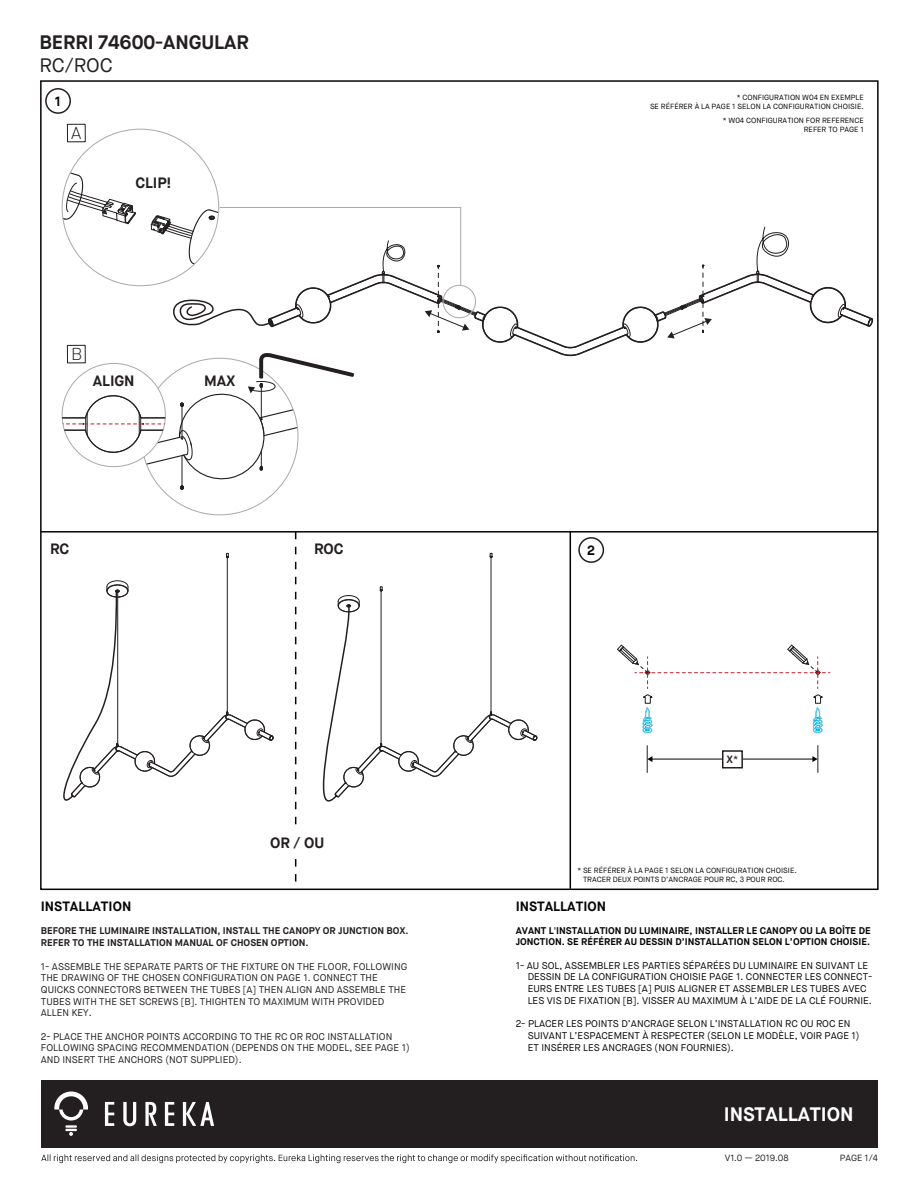
<style>
.page{position:relative;width:918px;height:1188px;background:#fff}
.page>*{position:absolute;margin:0;border:0;box-sizing:border-box;transform-origin:0 0}
.t1{font:700 19.5px "Maison Neue";letter-spacing:-.005em;color:#231f20}
.t2{font:700 19.5px "Maison Neue";letter-spacing:-.005em;color:#fff}
.t3{font:19.5px "Maison Neue";color:#231f20}
.t4{font:300 16.8px "DIN";color:#211e1e}
.t5{font:700 15px "Maison Neue";color:#231f20}
.t6{font:700 13.5px "Maison Neue";color:#050504}
.t7{font:700 13.35px "Maison Neue";color:#050504}
.t8{font:700 10.5px "Maison Neue";color:#231f20}
.t9{font:9.75px/11.7px "Maison Neue";color:#231f20}
.t10{font:9.75px/11.7px "Maison Neue";color:#050504}
.t11{font:700 9.75px/11.7px "Maison Neue";color:#050504}
.t12{font:700 9.75px/11.7px "Maison Neue";color:#231f20}
.t13{font:9px "Maison Neue";color:#231f20}
.t14{font:7.5px/9px "Maison Neue";color:#050504;text-align:right}
.s1{font-weight:400}
</style>
<div class="page">
<div style="left:41px;top:1080px;width:837px;height:68px;background:#231f20"></div>
<svg style="left:105px;top:1102px;width:9px;height:24px"></svg>
<svg style="left:165px;top:1102px;width:9px;height:24px"></svg>
<svg style="left:145px;top:1102px;width:12px;height:24px"></svg>
<svg style="left:123px;top:1102px;width:13px;height:24px"></svg>
<svg style="left:183px;top:1102px;width:31px;height:24px"></svg>
<svg style="left:54px;top:1092px;width:34px;height:44px"></svg>
<svg style="left:41px;top:1154px;width:596px;height:9px"></svg>
<svg style="left:295px;top:859px;width:1px;height:23px"></svg>
<svg style="left:45px;top:88px;width:26px;height:26px"></svg>
<svg style="left:578px;top:537px;width:26px;height:26px"></svg>
<hr style="left:570px;top:532px;width:1px;height:357px;background:#080302">
<hr style="left:41px;top:531px;width:837px;height:2px;background:#080302">
<hr style="left:652px;top:759px;width:161px;height:1px;background:#080302">
<svg style="left:812px;top:746px;width:7px;height:27px"></svg>
<svg style="left:647px;top:746px;width:5px;height:27px"></svg>
<div style="left:722px;top:750px;width:21px;height:19px;background:#fff;border:2px solid #231f20"></div>
<svg style="left:617px;top:645px;width:213px;height:89px"></svg>
<hr style="left:227px;top:557px;width:1px;height:155px;background:#231f20">
<svg style="left:226px;top:553px;width:3px;height:5px"></svg>
<svg style="left:63px;top:580px;width:211px;height:221px"></svg>
<svg style="left:295px;top:532px;width:243px;height:293px"></svg>
<svg style="left:62px;top:156px;width:812px;height:334px"></svg>
<div style="left:67px;top:345px;width:18px;height:18px;border:1px solid #211e1e"></div>
<div style="left:67px;top:124px;width:18px;height:18px;border:1px solid #211e1e"></div>
<h1 class="t1" style="left:39px;top:30px;width:211px">BERRI 74600-ANGULAR</h1>
<h1 class="t3" style="left:39px;top:53px;width:75px">RC/ROC</h1>
<h3 class="t7" style="left:55px;top:93px;width:8px">1</h3>
<h2 class="t4" style="left:71px;top:123px;width:12px">A</h2>
<h3 class="t5" style="left:135px;top:174px;width:38px">CLIP!</h3>
<p class="t14" style="left:650px;top:93px;width:215px">* CONFIGURATION W04 EN EXEMPLE<br>SE RÉFÉRER À LA PAGE 1 SELON LA CONFIGURATION CHOISIE.</p>
<p class="t14" style="left:723px;top:116px;width:142px">* W04 CONFIGURATION FOR REFERENCE<br>REFER TO PAGE 1</p>
<h2 class="t4" style="left:71px;top:344px;width:13px">B</h2>
<h3 class="t5" style="left:93px;top:372px;width:43px">ALIGN</h3>
<h3 class="t5" style="left:204px;top:372px;width:33px">MAX</h3>
<h3 class="t5" style="left:50px;top:540px;width:21px">RC</h3>
<h3 class="t5" style="left:314px;top:540px;width:31px">ROC</h3>
<h3 class="t7" style="left:587px;top:542px;width:9px">2</h3>
<h3 class="t5" style="left:270px;top:833px;width:56px">OR / OU</h3>
<p class="t8" style="left:727px;top:753px;width:13px">X<span class="s1">*</span></p>
<h3 class="t6" style="left:41px;top:898px;width:92px">INSTALLATION</h3>
<p class="t12" style="left:41px;top:925px;width:369px">BEFORE THE LUMINAIRE INSTALLATION, INSTALL THE CANOPY OR JUNCTION BOX.<br>REFER TO THE INSTALLATION MANUAL OF CHOSEN OPTION.</p>
<p class="t9" style="left:41px;top:960px;width:368px">1- ASSEMBLE THE SEPARATE PARTS OF THE FIXTURE ON THE FLOOR, FOLLOWING THE DRAWING OF THE CHOSEN CONFIGURATION ON PAGE 1. CONNECT THE QUICKS CONNECTORS BETWEEN THE TUBES [A] THEN ALIGN AND ASSEMBLE THE TUBES WITH THE SET SCREWS [B]. THIGHTEN TO MAXIMUM WITH PROVIDED ALLEN KEY.</p>
<p class="t9" style="left:41px;top:1031px;width:370px">2- PLACE THE ANCHOR POINTS ACCORDING TO THE RC OR ROC INSTALLATION<br>FOLLOWING SPACING RECOMMENDATION (DEPENDS ON THE MODEL, SEE PAGE 1)<br>AND INSERT THE ANCHORS (NOT SUPPLIED).</p>
<p class="t14" style="left:583px;top:866px;width:215px;text-align:left;text-indent:-6px">* SE RÉFÉRER À LA PAGE 1 SELON LA CONFIGURATION CHOISIE.<br>TRACER DEUX POINTS D’ANCRAGE POUR RC, 3 POUR ROC.</p>
<h3 class="t6" style="left:516px;top:898px;width:92px">INSTALLATION</h3>
<p class="t11" style="left:516px;top:924px;width:356px">AVANT L'INSTALLATION DU LUMINAIRE, INSTALLER LE CANOPY OU LA BOÎTE DE<br>JONCTION. SE RÉFÉRER AU DESSIN D’INSTALLATION SELON L’OPTION CHOISIE.</p>
<p class="t10" style="left:528px;top:960px;width:346px;text-indent:-12px">1- AU SOL, ASSEMBLER LES PARTIES SÉPARÉES DU LUMINAIRE EN SUIVANT LE DESSIN DE LA CONFIGURATION CHOISIE PAGE 1. CONNECTER LES CONNECT-EURS ENTRE LES TUBES [A] PUIS ALIGNER ET ASSEMBLER LES TUBES AVEC LES VIS DE FIXATION [B]. VISSER AU MAXIMUM À L’AIDE DE LA CLÉ FOURNIE.</p>
<p class="t10" style="left:528px;top:1018px;width:334px;text-indent:-12px">2- PLACER LES POINTS D’ANCRAGE SELON L’INSTALLATION RC OU ROC EN<br>SUIVANT L’ESPACEMENT À RESPECTER (SELON LE MODÈLE, VOIR PAGE 1)<br>ET INSÉRER LES ANCRAGES (NON FOURNIES).</p>
<h1 class="t2" style="left:724px;top:1101px;width:131px">INSTALLATION</h1>
<p class="t13" style="left:725px;top:1152px;width:65px">V1.0 — 2019.08</p>
<p class="t13" style="left:840px;top:1152px;width:40px">PAGE 1/4</p>
</div>
